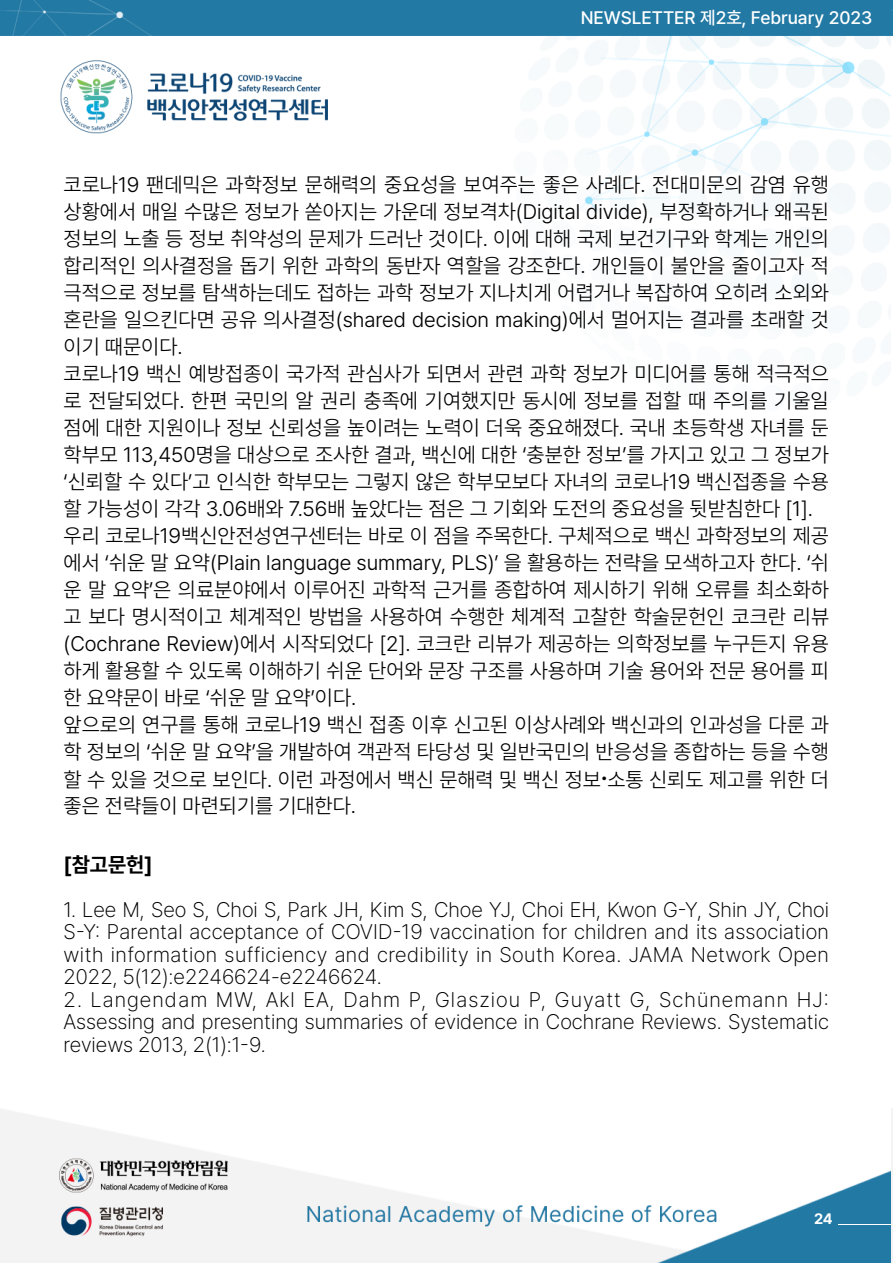
<style>
.page{position:relative;width:893px;height:1263px;background:#fff}
.page>*{position:absolute;margin:0;border:0;box-sizing:border-box;transform-origin:0 0}
.t1{font:300 21px/27px "Pretendard";color:#000}
.t2{font:200 21px/22.5px "Pretendard";color:#000;text-align:justify}
.t3{font:700 21px "Pretendard";color:#000}
.t4{font:500 18px "Pretendard";color:#fff}
.t5{font:700 15px "Pretendard";color:#fff}
</style>
<div class="page">
<img style="left:0;top:0;width:893px;height:1263px">
<hr style="left:838px;top:1224px;width:55px;height:1px;background:#fff">
<p class="t4" style="left:581px;top:5px;width:293px">NEWSLETTER 제2호, February 2023</p>
<p class="t1" style="left:64px;top:171px;width:767px">코로나19 팬데믹은 과학정보 문해력의 중요성을 보여주는 좋은 사례다. 전대미문의 감염 유행 상황에서 매일 수많은 정보가 쏟아지는 가운데 정보격차(Digital divide), 부정확하거나 왜곡된 정보의 노출 등 정보 취약성의 문제가 드러난 것이다. 이에 대해 국제 보건기구와 학계는 개인의 합리적인 의사결정을 돕기 위한 과학의 동반자 역할을 강조한다. 개인들이 불안을 줄이고자 적 극적으로 정보를 탐색하는데도 접하는 과학 정보가 지나치게 어렵거나 복잡하여 오히려 소외와 혼란을 일으킨다면 공유 의사결정(shared decision making)에서 멀어지는 결과를 초래할 것 이기 때문이다.<br>코로나19 백신 예방접종이 국가적 관심사가 되면서 관련 과학 정보가 미디어를 통해 적극적으 로 전달되었다. 한편 국민의 알 권리 충족에 기여했지만 동시에 정보를 접할 때 주의를 기울일 점에 대한 지원이나 정보 신뢰성을 높이려는 노력이 더욱 중요해졌다. 국내 초등학생 자녀를 둔 학부모 113,450명을 대상으로 조사한 결과, 백신에 대한 ‘충분한 정보’를 가지고 있고 그 정보가 ‘신뢰할 수 있다’고 인식한 학부모는 그렇지 않은 학부모보다 자녀의 코로나19 백신접종을 수용 할 가능성이 각각 3.06배와 7.56배 높았다는 점은 그 기회와 도전의 중요성을 뒷받침한다 [1]. 우리 코로나19백신안전성연구센터는 바로 이 점을 주목한다. 구체적으로 백신 과학정보의 제공 에서 ‘쉬운 말 요약(Plain language summary, PLS)’ 을 활용하는 전략을 모색하고자 한다. ‘쉬 운 말 요약’은 의료분야에서 이루어진 과학적 근거를 종합하여 제시하기 위해 오류를 최소화하 고 보다 명시적이고 체계적인 방법을 사용하여 수행한 체계적 고찰한 학술문헌인 코크란 리뷰 (Cochrane Review)에서 시작되었다 [2]. 코크란 리뷰가 제공하는 의학정보를 누구든지 유용 하게 활용할 수 있도록 이해하기 쉬운 단어와 문장 구조를 사용하며 기술 용어와 전문 용어를 피 한 요약문이 바로 ‘쉬운 말 요약’이다.<br>앞으로의 연구를 통해 코로나19 백신 접종 이후 신고된 이상사례와 백신과의 인과성을 다룬 과 학 정보의 ‘쉬운 말 요약’을 개발하여 객관적 타당성 및 일반국민의 반응성을 종합하는 등을 수행 할 수 있을 것으로 보인다. 이런 과정에서 백신 문해력 및 백신 정보<sup>.</sup>소통 신뢰도 제고를 위한 더</p>
<p class="t1" style="left:64px;top:792px;width:294px">좋은 전략들이 마련되기를 기대한다.</p>
<p class="t3" style="left:64px;top:849px;width:90px">[참고문헌]</p>
<p class="t2" style="left:64px;top:897px;width:767px">1. Lee M, Seo S, Choi S, Park JH, Kim S, Choe YJ, Choi EH, Kwon G-Y, Shin JY, Choi S-Y: Parental acceptance of COVID-19 vaccination for children and its association with information sufficiency and credibility in South Korea. JAMA Network Open 2022, 5(12):e2246624-e2246624.</p>
<p class="t2" style="left:64px;top:987px;width:767px">2. Langendam MW, Akl EA, Dahm P, Glasziou P, Guyatt G, Schünemann HJ:<br>Assessing and presenting summaries of evidence in Cochrane Reviews. Systematic reviews 2013, 2(1):1-9.</p>
<p class="t5" style="left:814px;top:1207px;width:20px">24</p>
</div>
